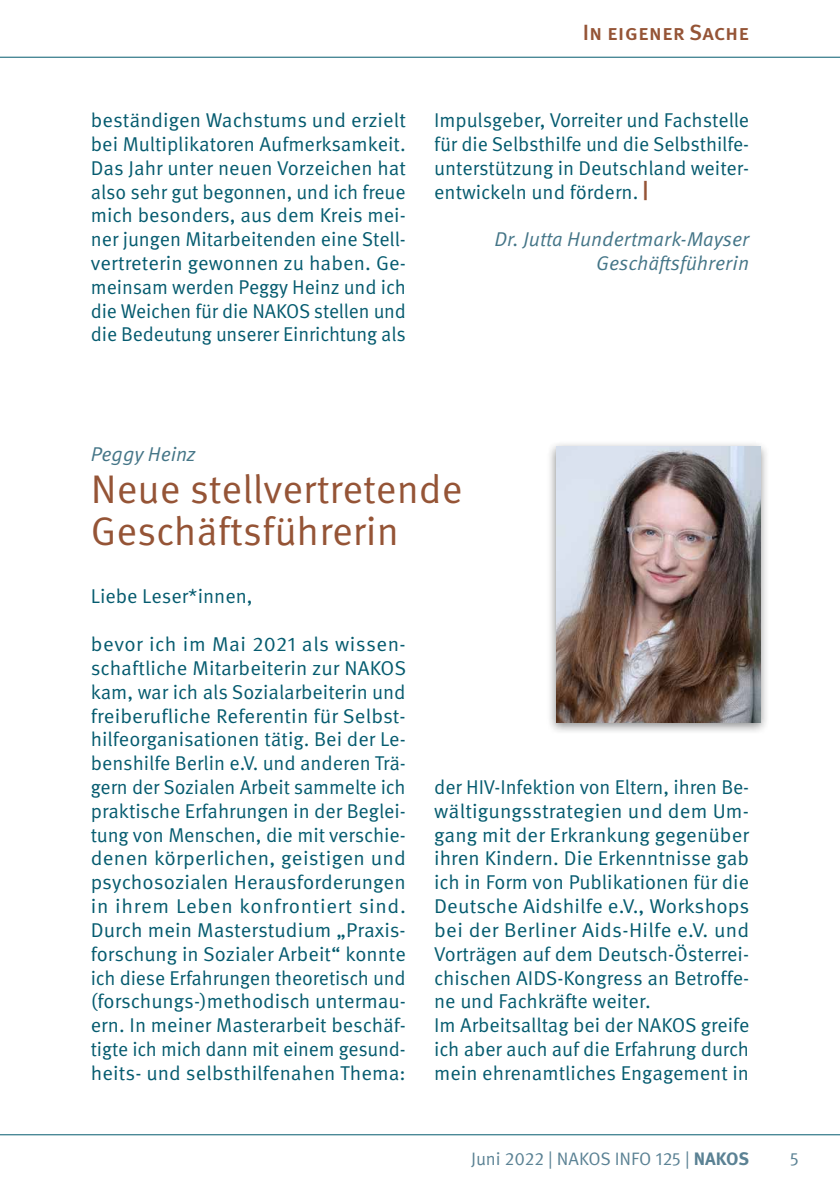
<style>
.page{position:relative;width:840px;height:1191px;background:#fff}
.page>*{position:absolute;margin:0;border:0;box-sizing:border-box;transform-origin:0 0}
.NK_INFO_Überschrift{font:40px/42px "Meta OT";color:#955436}
.t1{font:500 22px "Meta OT";color:#955436}
.NK_INFO_Text{font:20px/23.8px "Meta OT";color:#055b6f;text-align:justify}
.NK_INFO_Autor_in_am{font:italic 20px "Meta OT";color:#447587}
.t2{font:18px "Meta OT";color:#5b8294}
.s1{font-weight:700;color:#955436}
.s2{font-weight:700}
</style>
<div class="page">
<hr style="left:0;top:57px;width:839px;height:1px;background:#055b6f">
<hr style="left:0;top:1134px;width:839px;height:1px;background:#055b6f">
<div style="left:546px;top:440px;width:223px;height:295px;background:#131617;opacity:.5"></div>
<img style="left:556px;top:447px;width:204px;height:275px">
<p class="NK_INFO_Text" style="left:91px;top:109px;width:316px">beständigen Wachstums und erzielt bei Multiplikatoren Aufmerksamkeit.</p>
<p class="NK_INFO_Text" style="left:91px;top:156px;width:316px">Das Jahr unter neuen Vorzeichen hat also sehr gut begonnen, und ich freue mich besonders, aus dem Kreis mei&shy;ner jungen Mitarbeitenden eine Stell&shy;vertreterin gewonnen zu haben. Ge&shy;meinsam werden Peggy Heinz und ich die Weichen für die NAKOS stellen und die Bedeutung unserer Einrichtung als</p>
<p class="t1" style="left:582px;top:18px;width:168px">In eigener Sache</p>
<p class="NK_INFO_Text" style="left:434px;top:109px;width:316px">Impulsgeber, Vorreiter und Fachstelle für die Selbsthilfe und die Selbsthilfe&shy;unterstützung in Deutschland weiter&shy;entwickeln und fördern. <span class="s1">|</span></p>
<p class="NK_INFO_Autor_in_am" style="left:494px;top:226px;width:256px">Dr. Jutta Hundertmark-Mayser</p>
<p class="NK_INFO_Autor_in_am" style="left:596px;top:250px;width:154px">Geschäftsführerin</p>
<p class="NK_INFO_Autor_in_am" style="left:91px;top:441px;width:106px">Peggy Heinz</p>
<p class="NK_INFO_Überschrift" style="left:91px;top:469px;width:373px">Neue stellvertretende<br>Geschäftsführerin</p>
<p class="NK_INFO_Text" style="left:91px;top:585px;width:163px">Liebe Leser*innen,</p>
<p class="NK_INFO_Text" style="left:91px;top:633px;width:317px">bevor ich im Mai 2021 als wissen&shy;schaftliche Mitarbeiterin zur NAKOS kam, war ich als Sozialarbeiterin und freiberufliche Referentin für Selbst&shy;hilfeorganisationen tätig. Bei der Le&shy;benshilfe Berlin e.V. und anderen Trä&shy;gern der Sozialen Arbeit sammelte ich praktische Erfahrungen in der Beglei&shy;tung von Menschen, die mit verschie&shy;denen körperlichen, geistigen und psychosozialen Herausforderungen in ihrem Leben konfrontiert sind.<br>Durch mein Masterstudium „Praxis&shy;forschung in Sozialer Arbeit“ konnte ich diese Erfahrungen theoretisch und (forschungs-)methodisch untermau&shy;ern. In meiner Masterarbeit beschäf&shy;tigte ich mich dann mit einem gesund&shy;heits- und selbsthilfenahen Thema:</p>
<p class="NK_INFO_Text" style="left:434px;top:775px;width:316px">der HIV-Infektion von Eltern, ihren Be&shy;wältigungsstrategien und dem Um&shy;gang mit der Erkrankung gegenüber ihren Kindern. Die Erkenntnisse gab ich in Form von Publikationen für die Deutsche Aidshilfe e.V., Workshops bei der Berliner Aids-Hilfe e.V. und Vorträgen auf dem Deutsch-Österrei&shy;chischen AIDS-Kongress an Betroffe&shy;ne und Fachkräfte weiter.</p>
<p class="NK_INFO_Text" style="left:434px;top:1014px;width:316px">Im Arbeitsalltag bei der NAKOS greife ich aber auch auf die Erfahrung durch mein ehrenamtliches Engagement in</p>
<p class="t2" style="left:471px;top:1147px;width:279px">Juni 2022 | NAKOS INFO 125 | <span class="s2">NAKOS</span></p>
<p class="t2" style="left:789px;top:1147px;width:10px">5</p>
</div>
